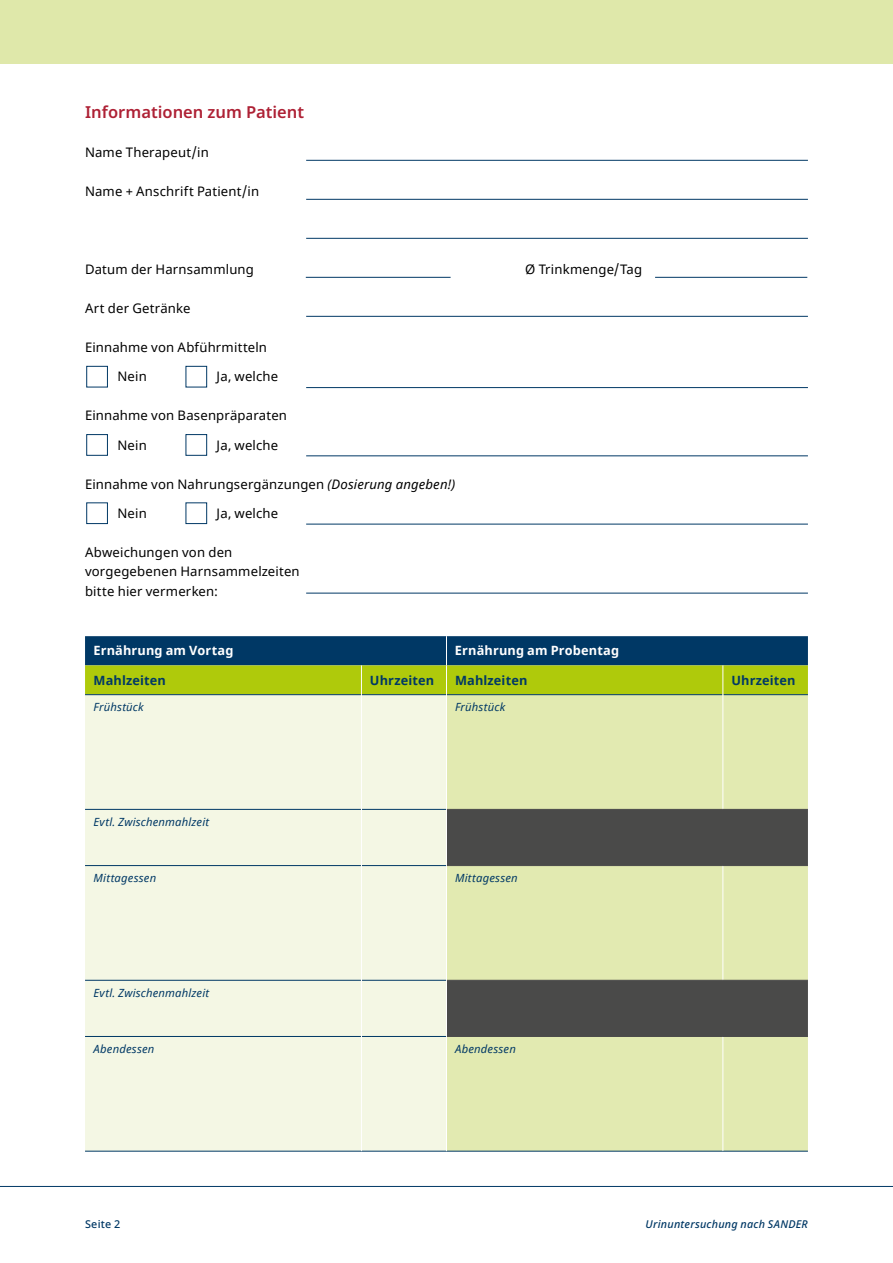
<style>
.page{position:relative;width:893px;height:1263px;background:#fff}
.page>*{position:absolute;margin:0;border:0;box-sizing:border-box;transform-origin:0 0}
.t1{font:600 16.5px "Noto Sans";color:#ae2135}
.t2{font:13.2px/19.5px "Noto Sans";letter-spacing:.015em;color:#000}
.t3{font:700 12.75px "Noto Sans";letter-spacing:.01em;color:#003865}
.t4{font:700 12.75px "Noto Sans";letter-spacing:.01em;color:#fff}
.t5{font:italic 11.25px "Noto Sans";letter-spacing:.015em;color:#003865}
.t6{font:italic 500 10.8px "Noto Sans";letter-spacing:.02em;color:#003865}
.t7{font:500 10.8px "Noto Sans";letter-spacing:.025em;color:#003865}
.s1{font-style:italic}
</style>
<div class="page">
<div style="left:0;top:0;width:893px;height:64px;background:#dfe8aa"></div>
<hr style="left:0;top:1186px;width:893px;height:1px;background:#003865">
<hr style="left:306px;top:160px;width:502px;height:1px;background:#003865">
<hr style="left:306px;top:199px;width:502px;height:1px;background:#003865">
<hr style="left:306px;top:238px;width:502px;height:1px;background:#003865">
<hr style="left:306px;top:277px;width:145px;height:1px;background:#003865">
<hr style="left:655px;top:277px;width:152px;height:1px;background:#003865">
<hr style="left:306px;top:316px;width:502px;height:1px;background:#003865">
<div style="left:86px;top:366px;width:22px;height:21px;border:1px solid #003865"></div>
<div style="left:186px;top:366px;width:21px;height:21px;border:1px solid #003865"></div>
<hr style="left:306px;top:387px;width:502px;height:1px;background:#003865">
<div style="left:86px;top:434px;width:22px;height:22px;border:1px solid #003865"></div>
<div style="left:186px;top:434px;width:21px;height:22px;border:1px solid #003865"></div>
<hr style="left:306px;top:456px;width:502px;height:1px;background:#003865">
<div style="left:86px;top:503px;width:22px;height:21px;border:1px solid #003865"></div>
<div style="left:186px;top:503px;width:21px;height:21px;border:1px solid #003865"></div>
<hr style="left:306px;top:524px;width:502px;height:1px;background:#003865">
<hr style="left:306px;top:593px;width:502px;height:1px;background:#003865">
<div style="left:85px;top:695px;width:361px;height:456px;background:#f4f7e4"></div>
<div style="left:447px;top:695px;width:361px;height:456px;background:#e2eab1"></div>
<svg style="left:447px;top:810px;width:361px;height:226px;background:#979b7d"></svg>
<hr style="left:85px;top:809px;width:276px;height:1px;background:#003865">
<hr style="left:362px;top:809px;width:84px;height:1px;background:#003865">
<hr style="left:85px;top:865px;width:276px;height:1px;background:#003865">
<hr style="left:362px;top:865px;width:84px;height:1px;background:#003865">
<hr style="left:85px;top:980px;width:276px;height:1px;background:#003865">
<hr style="left:362px;top:980px;width:84px;height:1px;background:#003865">
<hr style="left:85px;top:1036px;width:276px;height:1px;background:#003865">
<hr style="left:362px;top:1036px;width:84px;height:1px;background:#003865">
<hr style="left:85px;top:1151px;width:276px;height:1px;background:#003865">
<hr style="left:361px;top:1151px;width:85px;height:1px;background:#003865">
<hr style="left:446px;top:1151px;width:277px;height:1px;background:#003865">
<hr style="left:723px;top:1151px;width:85px;height:1px;background:#003865">
<svg style="left:85px;top:636px;width:723px;height:59px;background:#57803a"></svg>
<hr style="left:446px;top:665px;width:1px;height:30px;background:#fff">
<hr style="left:361px;top:665px;width:1px;height:30px;background:#fff">
<hr style="left:361px;top:695px;width:1px;height:114px;background:#fff">
<hr style="left:361px;top:809px;width:1px;height:56px;background:#fff">
<hr style="left:361px;top:865px;width:1px;height:115px;background:#fff">
<hr style="left:361px;top:980px;width:1px;height:56px;background:#fff">
<hr style="left:361px;top:1036px;width:1px;height:115px;background:#fff">
<hr style="left:722px;top:665px;width:1px;height:30px;background:#fff">
<hr style="left:722px;top:695px;width:1px;height:114px;background:#fff">
<hr style="left:722px;top:866px;width:1px;height:114px;background:#fff">
<hr style="left:722px;top:1037px;width:1px;height:114px;background:#fff">
<hr style="left:447px;top:809px;width:276px;height:1px;background:#4a4a49">
<hr style="left:723px;top:809px;width:85px;height:1px;background:#4a4a49">
<hr style="left:447px;top:865px;width:276px;height:1px;background:#4a4a49">
<hr style="left:723px;top:865px;width:85px;height:1px;background:#4a4a49">
<hr style="left:447px;top:980px;width:276px;height:1px;background:#4a4a49">
<hr style="left:723px;top:980px;width:85px;height:1px;background:#4a4a49">
<hr style="left:447px;top:1036px;width:276px;height:1px;background:#4a4a49">
<hr style="left:723px;top:1036px;width:85px;height:1px;background:#4a4a49">
<p class="t1" style="left:85px;top:100px;width:221px">Informationen zum Patient</p>
<p class="t2" style="left:85px;top:143px;width:125px">Name Therapeut/in</p>
<p class="t2" style="left:85px;top:182px;width:176px">Name + Anschrift Patient/in</p>
<p class="t2" style="left:85px;top:260px;width:170px">Datum der Harnsammlung</p>
<p class="t2" style="left:525px;top:260px;width:119px">Ø Trinkmenge/Tag</p>
<p class="t2" style="left:85px;top:299px;width:107px">Art der Getränke</p>
<p class="t2" style="left:85px;top:338px;width:184px">Einnahme von Abführmitteln</p>
<p class="t2" style="left:117px;top:367px;width:31px">Nein</p>
<p class="t2" style="left:217px;top:367px;width:63px">Ja, welche</p>
<p class="t2" style="left:85px;top:406px;width:204px">Einnahme von Basenpräparaten</p>
<p class="t2" style="left:117px;top:435px;width:31px">Nein</p>
<p class="t2" style="left:217px;top:435px;width:63px">Ja, welche</p>
<p class="t2" style="left:85px;top:474px;width:372px">Einnahme von Nahrungsergänzungen <span class="s1">(Dosierung angeben!)</span></p>
<p class="t2" style="left:117px;top:504px;width:31px">Nein</p>
<p class="t2" style="left:217px;top:504px;width:63px">Ja, welche</p>
<p class="t2" style="left:85px;top:543px;width:216px">Abweichungen von den vorgegebenen Harnsammelzeiten bitte hier vermerken:</p>
<p class="t4" style="left:94px;top:642px;width:141px">Ernährung am Vortag</p>
<p class="t4" style="left:455px;top:642px;width:166px">Ernährung am Probentag</p>
<p class="t3" style="left:94px;top:671px;width:74px">Mahlzeiten</p>
<p class="t3" style="left:370px;top:671px;width:66px">Uhrzeiten</p>
<p class="t3" style="left:455px;top:671px;width:74px">Mahlzeiten</p>
<p class="t3" style="left:731px;top:671px;width:66px">Uhrzeiten</p>
<p class="t5" style="left:94px;top:699px;width:52px">Frühstück</p>
<p class="t5" style="left:455px;top:699px;width:52px">Frühstück</p>
<p class="t5" style="left:94px;top:814px;width:117px">Evtl. Zwischenmahlzeit</p>
<p class="t5" style="left:94px;top:870px;width:64px">Mittagessen</p>
<p class="t5" style="left:455px;top:870px;width:64px">Mittagessen</p>
<p class="t5" style="left:94px;top:984px;width:117px">Evtl. Zwischenmahlzeit</p>
<p class="t5" style="left:94px;top:1041px;width:62px">Abendessen</p>
<p class="t5" style="left:455px;top:1041px;width:62px">Abendessen</p>
<p class="t7" style="left:85px;top:1216px;width:37px">Seite 2</p>
<p class="t6" style="left:646px;top:1216px;width:164px">Urinuntersuchung nach SANDER</p>
</div>
